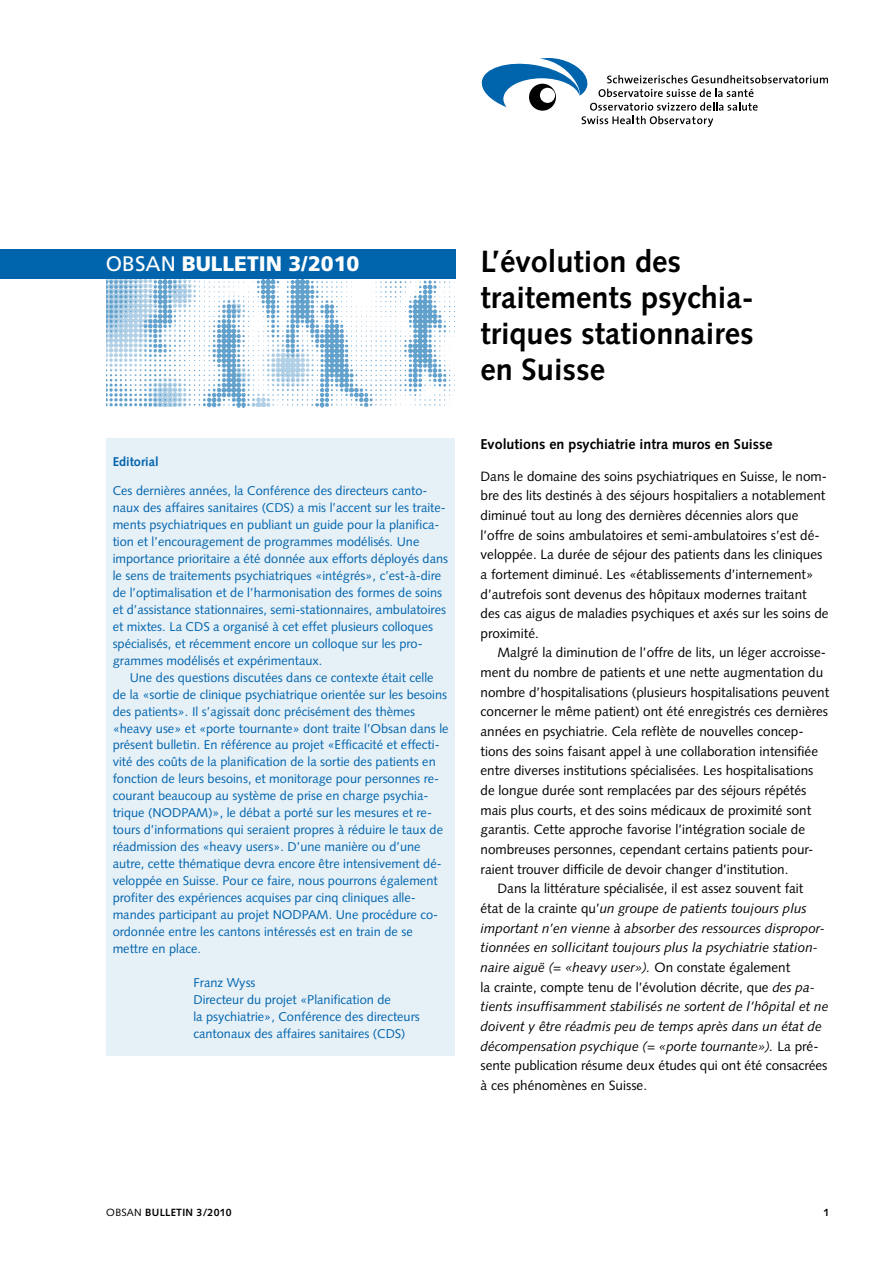
<style>
.page{position:relative;width:893px;height:1263px;background:#fff}
.page>*{position:absolute;margin:0;border:0;box-sizing:border-box;transform-origin:0 0}
.t1{font:700 30.75px/36px "Syntax LT Std";color:#000}
.t2{font:900 21px "Frutiger LT Std";color:#fff}
.t3{font:700 14.25px "Syntax LT Std";color:#000}
.t4{font:13.5px/19.6px "Syntax LT Std";color:#000}
.t5{font:italic 13.5px "Syntax LT Std";color:#000}
.t6{font:12.75px/17px "Syntax LT Std";color:#0064ad}
.t7{font:700 12.75px "Syntax LT Std";color:#0064ad}
.t8{font:700 10.5px "Syntax LT Std";letter-spacing:.025em;color:#000}
.s1{font-weight:400}
.s2{font-style:normal}
.s3{font-style:italic}
</style>
<div class="page">
<img style="left:106px;top:279px;width:349px;height:128px">
<div style="left:0;top:249px;width:455px;height:30px;background:#0064ad"></div>
<div style="left:106px;top:439px;width:349px;height:617px;background:#e6f0f7"></div>
<svg style="left:481px;top:58px;width:347px;height:69px"></svg>
<h2 class="t2" style="left:106px;top:251px;width:255px"><span class="s1">OBSAN</span> BULLETIN 3/2010</h2>
<p class="t7" style="left:113px;top:455px;width:48px">Editorial</p>
<p class="t6" style="left:113px;top:482px;width:337px">Ces dernières années, la Conférence des directeurs canto&shy;naux des affaires sanitaires (CDS) a mis l’accent sur les traite&shy;ments psychiatriques en publiant un guide pour la planifica&shy;tion et l’encouragement de programmes modélisés. Une importance prioritaire a été donnée aux efforts déployés dans le sens de traitements psychiatriques «intégrés», c’est-à-dire de l’optimalisation et de l’harmonisation des formes de soins et d’assistance stationnaires, semi-stationnaires, ambulatoires et mixtes. La CDS a organisé à cet effet plusieurs colloques spécialisés, et récemment encore un colloque sur les pro&shy;grammes modélisés et expérimentaux.</p>
<p class="t6" style="left:113px;top:669px;width:337px;text-indent:17px">Une des questions discutées dans ce contexte était celle de la «sortie de clinique psychiatrique orientée sur les besoins des patients». Il s’agissait donc précisément des thèmes «heavy use» et «porte tournante» dont traite l’Obsan dans le présent bulletin. En référence au projet «Efficacité et effecti&shy;vité des coûts de la planification de la sortie des patients en fonction de leurs besoins, et monitorage pour personnes re&shy;courant beaucoup au système de prise en charge psychia&shy;trique (NODPAM)», le débat a porté sur les mesures et re&shy;tours d’informations qui seraient propres à réduire le taux de réadmission des «heavy users». D’une manière ou d’une autre, cette thématique devra encore être intensivement dé&shy;veloppée en Suisse. Pour ce faire, nous pourrons également profiter des expériences acquises par cinq cliniques alle&shy;mandes participant au projet NODPAM. Une procédure co&shy;ordonnée entre les cantons intéressés est en train de se mettre en place.</p>
<p class="t6" style="left:193px;top:974px;width:228px">Franz Wyss<br>Directeur du projet «Planification de<br>la psychiatrie», Conférence des directeurs cantonaux des affaires sanitaires (CDS)</p>
<h1 class="t1" style="left:480px;top:243px;width:275px">L’évolution des traitements psychia&shy;triques stationnaires en Suisse</h1>
<p class="t3" style="left:480px;top:436px;width:294px">Evolutions en psychiatrie intra muros en Suisse</p>
<p class="t4" style="left:480px;top:466px;width:350px">Dans le domaine des soins psychiatriques en Suisse, le nom&shy;bre des lits destinés à des séjours hospitaliers a notablement diminué tout au long des dernières décennies alors que l’offre de soins ambulatoires et semi-ambulatoires s’est dé&shy;veloppée. La durée de séjour des patients dans les cliniques a fortement diminué. Les «établissements d’internement» d’autrefois sont devenus des hôpitaux modernes traitant des cas aigus de maladies psychiques et axés sur les soins de proximité.</p>
<p class="t4" style="left:497px;top:643px;width:330px">Malgré la diminution de l’offre de lits, un léger accroisse-</p>
<p class="t4" style="left:480px;top:663px;width:344px">ment du nombre de patients et une nette augmentation du</p>
<p class="t4" style="left:480px;top:682px;width:350px">nombre d’hospitalisations (plusieurs hospitalisations peuvent</p>
<p class="t4" style="left:480px;top:702px;width:349px">concerner le même patient) ont été enregistrés ces dernières</p>
<p class="t4" style="left:480px;top:722px;width:325px">années en psychiatrie. Cela reflète de nouvelles concep-</p>
<p class="t4" style="left:480px;top:741px;width:339px">tions des soins faisant appel à une collaboration intensifiée</p>
<p class="t4" style="left:480px;top:761px;width:334px">entre diverses institutions spécialisées. Les hospitalisations</p>
<p class="t4" style="left:480px;top:781px;width:327px">de longue durée sont remplacées par des séjours répétés</p>
<p class="t4" style="left:480px;top:800px;width:332px">mais plus courts, et des soins médicaux de proximité sont</p>
<p class="t4" style="left:480px;top:820px;width:326px">garantis. Cette approche favorise l’intégration sociale de</p>
<p class="t4" style="left:480px;top:840px;width:334px">nombreuses personnes, cependant certains patients pour-</p>
<p class="t4" style="left:480px;top:859px;width:309px">raient trouver difficile de devoir changer d’institution.</p>
<p class="t4" style="left:497px;top:879px;width:307px">Dans la littérature spécialisée, il est assez souvent fait</p>
<p class="t5" style="left:480px;top:900px;width:328px"><span class="s2">état de la crainte qu’</span>un groupe de patients toujours plus</p>
<p class="t5" style="left:480px;top:920px;width:346px">important n’en vienne à absorber des ressources dispropor-</p>
<p class="t5" style="left:480px;top:940px;width:339px">tionnées en sollicitant toujours plus la psychiatrie station-</p>
<p class="t5" style="left:480px;top:959px;width:311px">naire aiguë (= «heavy user»). <span class="s2">On constate également</span></p>
<p class="t4" style="left:480px;top:977px;width:336px">la crainte, compte tenu de l’évolution décrite, que <span class="s3">des pa-</span></p>
<p class="t5" style="left:480px;top:999px;width:349px">tients insuffisamment stabilisés ne sortent de l’hôpital et ne</p>
<p class="t5" style="left:480px;top:1018px;width:343px">doivent y être réadmis peu de temps après dans un état de</p>
<p class="t5" style="left:480px;top:1038px;width:340px">décompensation psychique (= «porte tournante»). <span class="s2">La pré-</span></p>
<p class="t4" style="left:480px;top:1056px;width:348px">sente publication résume deux études qui ont été consacrées</p>
<p class="t4" style="left:480px;top:1075px;width:168px">à ces phénomènes en Suisse.</p>
<p class="t8" style="left:106px;top:1206px;width:127px"><span class="s1">OBSAN</span> BULLETIN 3/2010</p>
<p class="t8" style="left:823px;top:1206px;width:7px">1</p>
</div>
